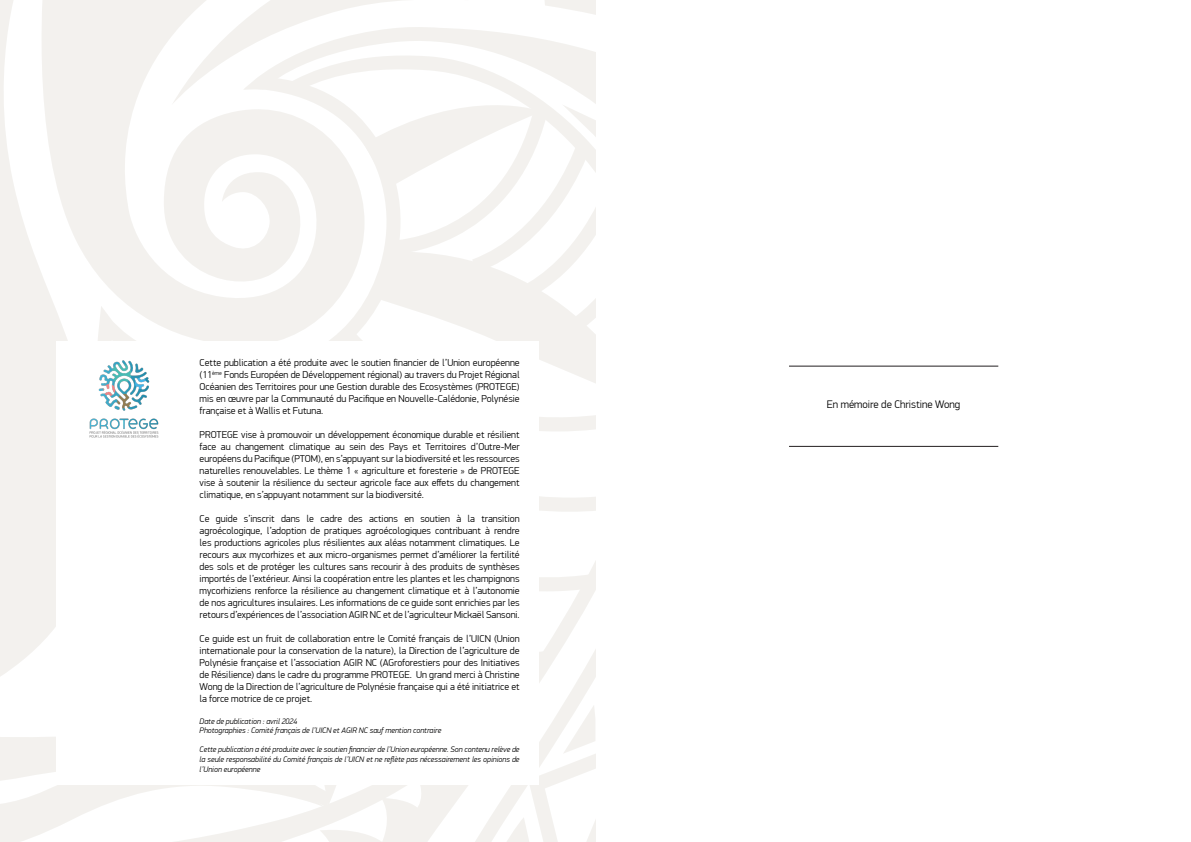
<style>
.page{position:relative;width:1191px;height:842px;background:#fff}
.page>*{position:absolute;margin:0;border:0;box-sizing:border-box;transform-origin:0 0}
.t1{font:300 11px "PF Din Display Pro";color:#000001}
.t2{font:300 10px/12px "PF Din Display Pro";color:#000001;text-align:justify}
.t3{font:italic 300 8px/9.6px "PF Din Display Pro";color:#000001;text-align:justify}
</style>
<div class="page">
<svg style="left:364px;top:27px;width:226px;height:24px;fill:#f3f1ee"></svg>
<svg style="left:325px;top:51px;width:270px;height:791px"></svg>
<svg style="left:359px;top:104px;width:236px;height:738px"></svg>
<svg style="left:0;top:0;width:56px;height:676px;fill:#f3f1ee"></svg>
<svg style="left:0;top:737px;width:325px;height:105px"></svg>
<svg style="left:27px;top:0;width:337px;height:348px;fill:#f3f1ee"></svg>
<svg style="left:474px;top:705px;width:121px;height:137px"></svg>
<div style="left:57px;top:341px;width:482px;height:444px;background:#fff"></div>
<img style="left:89px;top:360px;width:70px;height:78px">
<hr style="left:789px;top:366px;width:209px;height:1px;background:#231f20">
<hr style="left:789px;top:446px;width:209px;height:1px;background:#231f20">
<p class="t2" style="left:200px;top:357px;width:321px">Cette publication a été produite avec le soutien financier de l’Union européenne (11<sup>ème</sup> Fonds Européen de Développement régional) au travers du Projet Régional Océanien des Territoires pour une Gestion durable des Ecosystèmes (PROTEGE) mis en œuvre par la Communauté du Pacifique en Nouvelle-Calédonie, Polynésie française et à Wallis et Futuna.</p>
<p class="t2" style="left:200px;top:429px;width:321px">PROTEGE vise à promouvoir un développement économique durable et résilient face au changement climatique au sein des Pays et Territoires d’Outre-Mer européens du Pacifique (PTOM), en s’appuyant sur la biodiversité et les ressources naturelles renouvelables. Le thème 1 « agriculture et foresterie » de PROTEGE vise à soutenir la résilience du secteur agricole face aux effets du changement climatique, en s’appuyant notamment sur la biodiversité.</p>
<p class="t2" style="left:200px;top:513px;width:321px">Ce guide s’inscrit dans le cadre des actions en soutien à la transition agroécologique, l’adoption de pratiques agroécologiques contribuant à rendre les productions agricoles plus résilientes aux aléas notamment climatiques. Le recours aux mycorhizes et aux micro-organismes permet d’améliorer la fertilité des sols et de protéger les cultures sans recourir à des produits de synthèses importés de l’extérieur. Ainsi la coopération entre les plantes et les champignons mycorhiziens renforce la résilience au changement climatique et à l’autonomie de nos agricultures insulaires. Les informations de ce guide sont enrichies par les retours d’expériences de l’association AGIR NC et de l’agriculteur Mickaël Sansoni.</p>
<p class="t2" style="left:200px;top:633px;width:321px">Ce guide est un fruit de collaboration entre le Comité français de l’UICN (Union internationale pour la conservation de la nature), la Direction de l’agriculture de Polynésie française et l’association AGIR NC (AGroforestiers pour des Initiatives de Résilience) dans le cadre du programme PROTEGE. Un grand merci à Christine Wong de la Direction de l’agriculture de Polynésie française qui a été initiatrice et la force motrice de ce projet.</p>
<p class="t3" style="left:200px;top:716px;width:99px">Date de publication : avril 2024</p>
<p class="t3" style="left:200px;top:726px;width:243px">Photographies : Comité français de l’UICN et AGIR NC sauf mention contraire</p>
<p class="t3" style="left:200px;top:745px;width:321px">Cette publication a été produite avec le soutien financier de l’Union européenne. Son contenu relève de la seule responsabilité du Comité français de l’UICN et ne reflète pas nécessairement les opinions de l’Union européenne</p>
<p class="t1" style="left:827px;top:398px;width:135px">En mémoire de Christine Wong</p>
</div>
